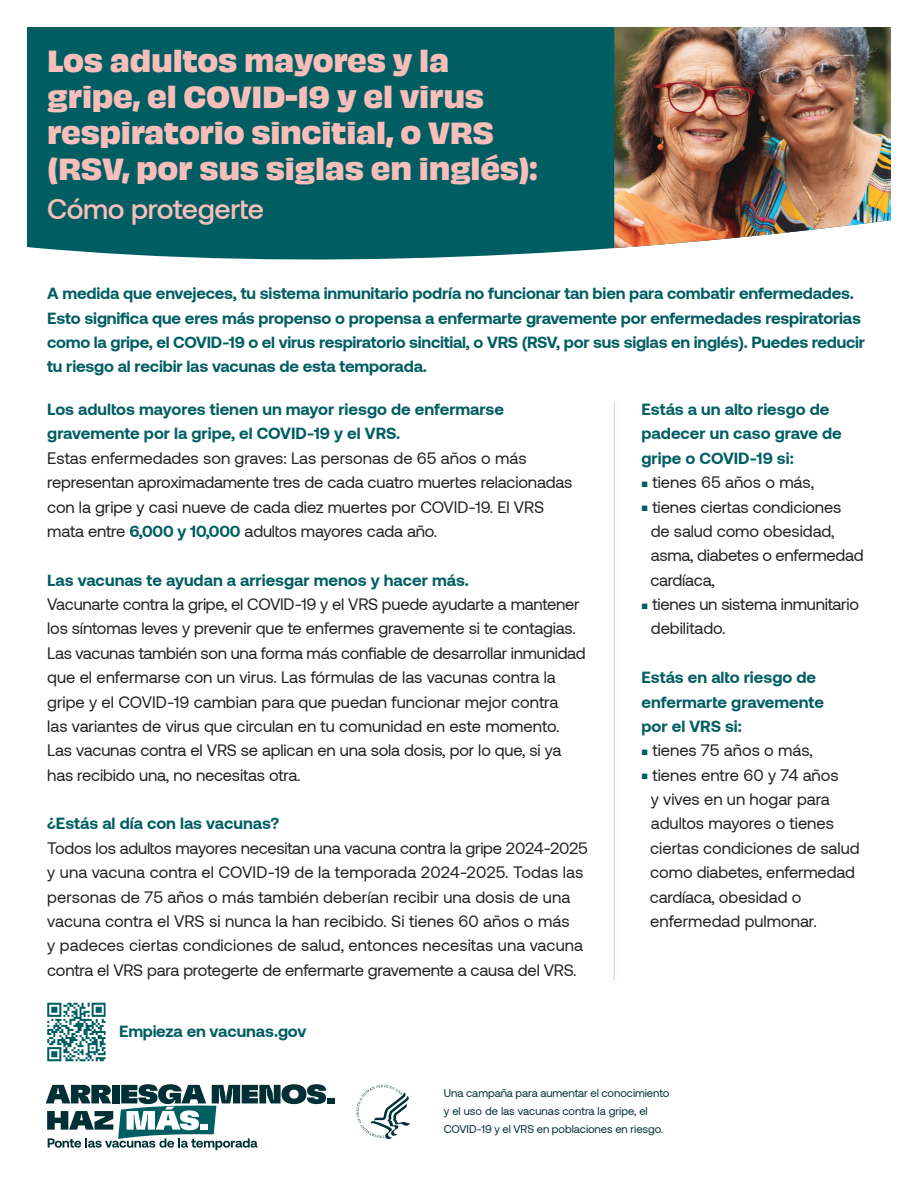
<style>
.page{position:relative;width:918px;height:1188px;background:#fff}
.page>*{position:absolute;margin:0;border:0;box-sizing:border-box;transform-origin:0 0}
.t1{font:700 28.5px/36px "Obviously";letter-spacing:-.01em;color:#f9beb9}
.t2{font:500 28.5px "Aeonik";letter-spacing:-.015em;color:#f9beb9}
.t3{font:16.5px/24.3px "Aeonik";letter-spacing:-.01em;color:#231f20}
.t4{font:700 16.5px/24.3px "Aeonik";letter-spacing:-.01em;color:#005e63}
.t5{font:11.25px/18px "Aeonik";letter-spacing:-.005em;color:#003035}
.s1{font-weight:700;color:#005e63}
.s2{font-size:10.5px;color:#005e63}
</style>
<div class="page">
<div style="left:27px;top:27px;width:589px;height:233px;background:#005e63"></div>
<hr style="left:614px;top:401px;width:1px;height:579px;background:#f9beb9">
<img style="left:614px;top:27px;width:277px;height:221px">
<svg style="left:47px;top:1003px;width:59px;height:58px"></svg>
<div style="left:327px;top:1098px;width:8px;height:5px;background:#003035"></div>
<svg style="left:46px;top:1084px;width:280px;height:66px"></svg>
<svg style="left:356px;top:1085px;width:54px;height:54px"></svg>
<h1 class="t1" style="left:47px;top:40px;width:492px">Los adultos mayores y la gripe, el COVID-19 y el virus respiratorio sincitial, o VRS (RSV, por sus siglas en inglés):</h1>
<h1 class="t2" style="left:47px;top:193px;width:218px">Cómo protegerte</h1>
<p class="t4" style="left:47px;top:281px;width:819px">A medida que envejeces, tu sistema inmunitario podría no funcionar tan bien para combatir enfermedades.<br>Esto significa que eres más propenso o propensa a enfermarte gravemente por enfermedades respiratorias como la gripe, el COVID-19 o el virus respiratorio sincitial, o VRS (RSV, por sus siglas en inglés). Puedes reducir tu riesgo al recibir las vacunas de esta temporada.</p>
<p class="t4" style="left:47px;top:397px;width:458px">Los adultos mayores tienen un mayor riesgo de enfermarse gravemente por la gripe, el COVID-19 y el VRS.</p>
<p class="t3" style="left:47px;top:446px;width:527px">Estas enfermedades son graves: Las personas de 65 años o más representan aproximadamente tres de cada cuatro muertes relacionadas con la gripe y casi nueve de cada diez muertes por COVID-19. El VRS mata entre <span class="s1">6,000 y 10,000</span> adultos mayores cada año.</p>
<p class="t4" style="left:47px;top:568px;width:423px">Las vacunas te ayudan a arriesgar menos y hacer más.</p>
<p class="t3" style="left:47px;top:592px;width:540px">Vacunarte contra la gripe, el COVID-19 y el VRS puede ayudarte a mantener los síntomas leves y prevenir que te enfermes gravemente si te contagias.<br>Las vacunas también son una forma más confiable de desarrollar inmunidad que el enfermarse con un virus. Las fórmulas de las vacunas contra la gripe y el COVID-19 cambian para que puedan funcionar mejor contra<br>las variantes de virus que circulan en tu comunidad en este momento.<br>Las vacunas contra el VRS se aplican en una sola dosis, por lo que, si ya has recibido una, no necesitas otra.</p>
<p class="t4" style="left:47px;top:811px;width:234px">¿Estás al día con las vacunas?</p>
<p class="t3" style="left:47px;top:836px;width:542px">Todos los adultos mayores necesitan una vacuna contra la gripe 2024-2025 y una vacuna contra el COVID-19 de la temporada 2024-2025. Todas las personas de 75 años o más también deberían recibir una dosis de una vacuna contra el VRS si nunca la han recibido. Si tienes 60 años o más<br>y padeces ciertas condiciones de salud, entonces necesitas una vacuna contra el VRS para protegerte de enfermarte gravemente a causa del VRS.</p>
<p class="t4" style="left:642px;top:397px;width:189px">Estás a un alto riesgo de</p>
<p class="t4" style="left:642px;top:421px;width:202px">padecer un caso grave de</p>
<p class="t4" style="left:642px;top:446px;width:154px">gripe o COVID-19 si:</p>
<p class="t3" style="left:642px;top:470px;width:174px"><span class="s2">◾</span> tienes 65 años o más,</p>
<p class="t3" style="left:642px;top:495px;width:201px"><span class="s2">◾</span> tienes ciertas condiciones</p>
<p class="t3" style="left:651px;top:519px;width:185px">de salud como obesidad,</p>
<p class="t3" style="left:651px;top:543px;width:214px">asma, diabetes o enfermedad</p>
<p class="t3" style="left:650px;top:568px;width:66px">cardíaca,</p>
<p class="t3" style="left:642px;top:592px;width:219px"><span class="s2">◾</span> tienes un sistema inmunitario</p>
<p class="t3" style="left:651px;top:617px;width:76px">debilitado.</p>
<p class="t4" style="left:642px;top:665px;width:176px">Estás en alto riesgo de</p>
<p class="t4" style="left:642px;top:689px;width:184px">enfermarte gravemente</p>
<p class="t4" style="left:642px;top:714px;width:102px">por el VRS si:</p>
<p class="t3" style="left:642px;top:738px;width:173px"><span class="s2">◾</span> tienes 75 años o más,</p>
<p class="t3" style="left:642px;top:763px;width:199px"><span class="s2">◾</span> tienes entre 60 y 74 años</p>
<p class="t3" style="left:651px;top:787px;width:181px">y vives en un hogar para</p>
<p class="t3" style="left:651px;top:812px;width:185px">adultos mayores o tienes</p>
<p class="t3" style="left:650px;top:836px;width:211px">ciertas condiciones de salud</p>
<p class="t3" style="left:650px;top:860px;width:206px">como diabetes, enfermedad</p>
<p class="t3" style="left:650px;top:885px;width:153px">cardíaca, obesidad o</p>
<p class="t3" style="left:650px;top:909px;width:168px">enfermedad pulmonar.</p>
<p class="t4" style="left:119px;top:1019px;width:189px">Empieza en vacunas.gov</p>
<p class="t5" style="left:444px;top:1084px;width:227px">Una campaña para aumentar el conocimiento y el uso de las vacunas contra la gripe, el<br>COVID-19 y el VRS en poblaciones en riesgo.</p>
</div>
